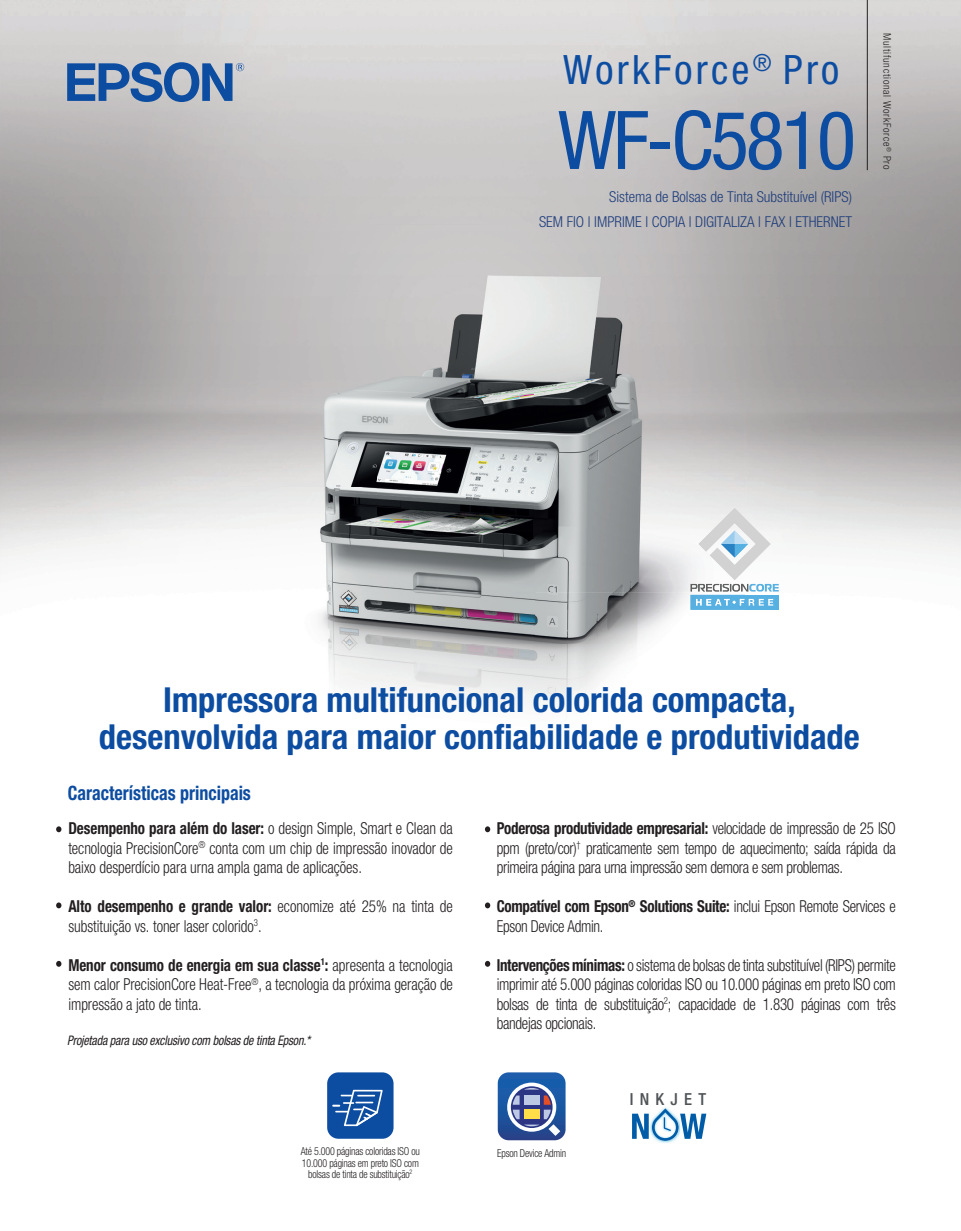
<style>
.page{position:relative;width:961px;height:1231px;background:#fff}
.page>*{position:absolute;margin:0;border:0;box-sizing:border-box;transform-origin:0 0}
.t1{font:condensed 81px "Helvetica Neue LT Pro";letter-spacing:-.04em;color:#0d4da1}
.t2{font:condensed 40.5px "Helvetica Neue LT Pro";letter-spacing:.08em;color:#0d4da1}
.t3{font:700 condensed 34.5px/37.5px "Helvetica Neue LT Std";color:#0d4da1;text-align:center}
.t4{font:700 condensed 19.8px "Helvetica Neue LT Std";color:#0d4da1;scale:.91 1}
.t5{font:500 condensed 16.65px "Helvetica Neue LT Std";letter-spacing:.38em;color:#505457}
.t6{font:300 condensed 16.5px/19.5px "Helvetica Neue LT Std";letter-spacing:-.005em;color:#231f20;text-align:justify;scale:.91 1}
.t7{font:300 condensed 15px "Helvetica Neue LT Std";color:#1e3d7b}
.t8{font:italic condensed 13.2px "Helvetica Neue LT Pro";letter-spacing:-.015em;color:#231f20;scale:.91 1}
.t9{font:300 condensed 10.95px/11.4px "Helvetica Neue LT Std";letter-spacing:-.02em;color:#231f20;text-align:center;scale:.91 1}
.t10{font:300 condensed 10.5px "Helvetica Neue LT Std";letter-spacing:.065em;color:#231f20}
.s1{font-weight:700}
</style>
<div class="page">
<img style="left:747px;top:0;width:214px;height:610px">
<img style="left:745px;top:267px;width:3px;height:328px">
<img style="left:327px;top:1072px;width:239px;height:69px">
<div style="left:690px;top:595px;width:88px;height:15px;background:#57b0e2"></div>
<img style="left:220px;top:225px;width:525px;height:484px">
<img style="left:690px;top:595px;width:55px;height:15px">
<svg style="left:696px;top:599px;width:77px;height:6px"></svg>
<svg style="left:690px;top:508px;width:88px;height:83px"></svg>
<hr style="left:867px;top:0;width:1px;height:170px;background:#231f20">
<img style="left:632px;top:1113px;width:13px;height:25px">
<img style="left:685px;top:1113px;width:21px;height:25px">
<img style="left:645px;top:1107px;width:40px;height:36px">
<img style="left:645px;top:1113px;width:3px;height:25px">
<img style="left:680px;top:1113px;width:5px;height:25px">
<svg style="left:652px;top:1108px;width:26px;height:32px"></svg>
<div style="left:327px;top:1072px;width:66px;height:66px;background:#0d4da1;border-radius:11px"></div>
<svg style="left:332px;top:1089px;width:50px;height:37px"></svg>
<svg style="left:498px;top:1072px;width:67px;height:68px;background:#5875a9"></svg>
<svg style="left:67px;top:62px;width:177px;height:40px;background:#6c8bb5"></svg>
<svg style="left:56px;top:826px;width:5px;height:6px"></svg>
<svg style="left:56px;top:902px;width:5px;height:6px"></svg>
<svg style="left:56px;top:961px;width:5px;height:5px"></svg>
<svg style="left:485px;top:826px;width:5px;height:6px"></svg>
<svg style="left:485px;top:902px;width:5px;height:6px"></svg>
<svg style="left:485px;top:961px;width:5px;height:5px"></svg>
<h2 class="t2" style="left:563px;top:46px;width:277px">WorkForce<sup>®</sup> Pro</h2>
<h1 class="t1" style="left:558px;top:93px;width:299px">WF-C5810</h1>
<p class="t7" style="left:609px;top:188px;width:244px">Sistema de Bolsas de Tinta Substituível (RIPS)</p>
<p class="t7" style="left:539px;top:213px;width:314px">SEM FIO l IMPRIME l COPIA l DIGITALIZA l FAX l ETHERNET</p>
<p class="t10" style="left:893px;top:33px;width:138px;rotate:90deg">Multifunctional WorkForce<sup>®</sup> Pro</p>
<h3 class="t3" style="left:99px;top:680px;width:762px">Impressora multifuncional colorida compacta, desenvolvida para maior confiabilidade e produtividade</h3>
<p class="t4" style="left:68px;top:781px;width:203px">Características principais</p>
<p class="t6" style="left:68px;top:818px;width:424px"><span class="s1">Desempenho para além do laser:</span> o design Simple, Smart e Clean da tecnologia PrecisionCore<sup>®</sup> conta com um chip de impressão inovador de baixo desperdício para urna ampla gama de aplicações.</p>
<p class="t6" style="left:68px;top:896px;width:424px"><span class="s1">Alto desempenho e grande valor:</span> economize até 25% na tinta de substituição vs. toner laser colorido<sup>3</sup>.</p>
<p class="t6" style="left:68px;top:955px;width:424px"><span class="s1">Menor consumo de energia em sua classe</span><sup>1</sup><span class="s1">:</span> apresenta a tecnologia sem calor PrecisionCore Heat-Free<sup>®</sup>, a tecnologia da próxima geração de impressão a jato de tinta.</p>
<p class="t8" style="left:67px;top:1032px;width:269px">Projetada para uso exclusivo com bolsas de tinta Epson.*</p>
<p class="t6" style="left:497px;top:818px;width:440px"><span class="s1">Poderosa produtividade empresarial:</span> velocidade de impressão de 25 ISO ppm (preto/cor)<sup>†</sup> praticamente sem tempo de aquecimento; saída rápida da primeira página para urna impressão sem demora e sem problemas.</p>
<p class="t6" style="left:497px;top:896px;width:440px"><span class="s1">Compatível com Epson</span><sup>®</sup> <span class="s1">Solutions Suite:</span> inclui Epson Remote Services e<br>Epson Device Admin.</p>
<p class="t6" style="left:497px;top:955px;width:440px"><span class="s1">lntervenções mínimas:</span> o sistema de bolsas de tinta substituível (RIPS) permite imprimir até 5.000 páginas coloridas ISO ou 10.000 páginas em preto ISO com bolsas de tinta de substituição<sup>2</sup>; capacidade de 1.830 páginas com três bandejas opcionais.</p>
<p class="t5" style="left:629px;top:1089px;width:78px">INKJET</p>
<p class="t9" style="left:301px;top:1145px;width:132px">Até 5.000 páginas coloridas ISO ou<br>10.000 páginas em preto ISO com bolsas de tinta de substituição<sup>2</sup></p>
<p class="t9" style="left:497px;top:1147px;width:77px">Epson Device Admin</p>
</div>
